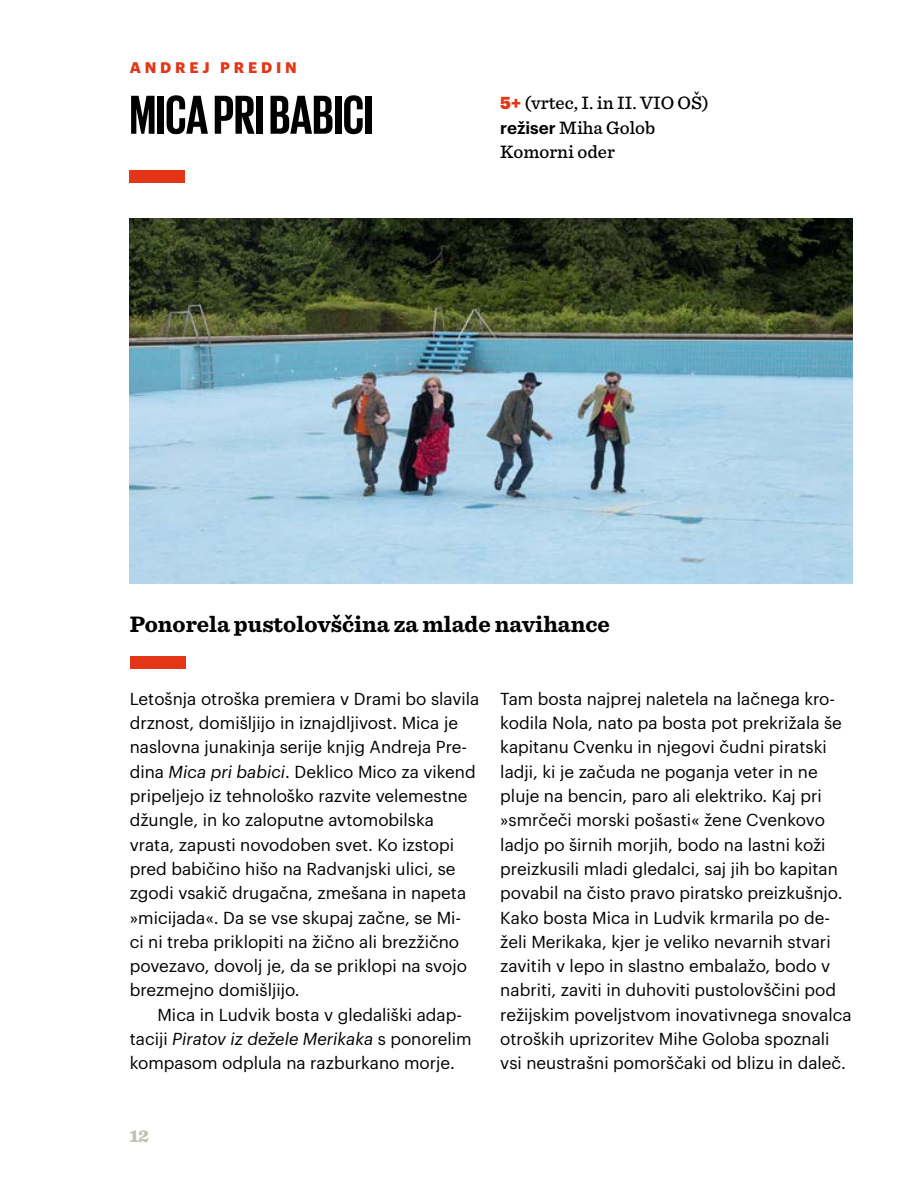
<style>
.page{position:relative;width:908px;height:1191px;background:#fff}
.page>*{position:absolute;margin:0;border:0;box-sizing:border-box;transform-origin:0 0}
.t1{font:700 56px "Giorgio Sans";color:#000}
.t2{font:700 23.4px "Sentinel";color:#000}
.t3{font:500 18.8px/24.2px "Sentinel";color:#000}
.t4{font:900 18px "Sentinel";color:#c0c1b2}
.t5{font:17px/24.2px "Graphik";color:#000}
.t6{font:700 15px "Graphik";letter-spacing:.255em;color:#e53517}
.s1{font-family:"Graphik";font-weight:900;font-size:17px;color:#e53517}
.s2{font-family:"Graphik";font-weight:600;font-size:17px}
.s3{font-style:italic}
</style>
<div class="page">
<img style="left:130px;top:219px;width:722px;height:364px">
<div style="left:130px;top:656px;width:55px;height:12px;background:#e53517"></div>
<div style="left:129px;top:170px;width:56px;height:12px;background:#e53517"></div>
<p class="t6" style="left:130px;top:56px;width:168px">ANDREJ PREDIN</p>
<h1 class="t1" style="left:130px;top:87px;width:245px">MICA PRI BABICI</h1>
<p class="t3" style="left:500px;top:90px;width:210px"><span class="s1">5+</span> (vrtec, I. in II. VIO OŠ) <span class="s2">režiser</span> Miha Golob<br>Komorni oder</p>
<h2 class="t2" style="left:130px;top:605px;width:481px">Ponorela pustolovščina za mlade navihance</h2>
<p class="t5" style="left:130px;top:685px;width:351px">Letošnja otroška premiera v Drami bo slavila drznost, domišljijo in iznajdljivost. Mica je naslovna junakinja serije knjig Andreja Pre&shy;dina <span class="s3">Mica pri babici</span>. Deklico Mico za vikend pripeljejo iz tehnološko razvite velemestne džungle, in ko zaloputne avtomobilska vrata, zapusti novodoben svet. Ko izstopi pred babičino hišo na Radvanjski ulici, se zgodi vsakič drugačna, zmešana in napeta »micijada«. Da se vse skupaj začne, se Mi&shy;ci ni treba priklopiti na žično ali brezžično povezavo, dovolj je, da se priklopi na svojo brezmejno domišljijo.</p>
<p class="t5" style="left:130px;top:1001px;width:343px;text-indent:28px">Mica in Ludvik bosta v gledališki adap&shy;taciji <span class="s3">Piratov iz dežele Merikaka</span> s ponorelim kompasom odplula na razburkano morje.</p>
<p class="t5" style="left:500px;top:685px;width:352px">Tam bosta najprej naletela na lačnega kro&shy;kodila Nola, nato pa bosta pot prekrižala še kapitanu Cvenku in njegovi čudni piratski ladji, ki je začuda ne poganja veter in ne pluje na bencin, paro ali elektriko. Kaj pri »smrčeči morski pošasti« žene Cvenkovo ladjo po širnih morjih, bodo na lastni koži preizkusili mladi gledalci, saj jih bo kapitan povabil na čisto pravo piratsko preizkušnjo.<br>Kako bosta Mica in Ludvik krmarila po de&shy;želi Merikaka, kjer je veliko nevarnih stvari zavitih v lepo in slastno embalažo, bodo v nabriti, zaviti in duhoviti pustolovščini pod režijskim poveljstvom inovativnega snovalca otroških uprizoritev Mihe Goloba spoznali vsi neustrašni pomorščaki od blizu in daleč.</p>
<p class="t4" style="left:130px;top:1122px;width:21px">12</p>
</div>
